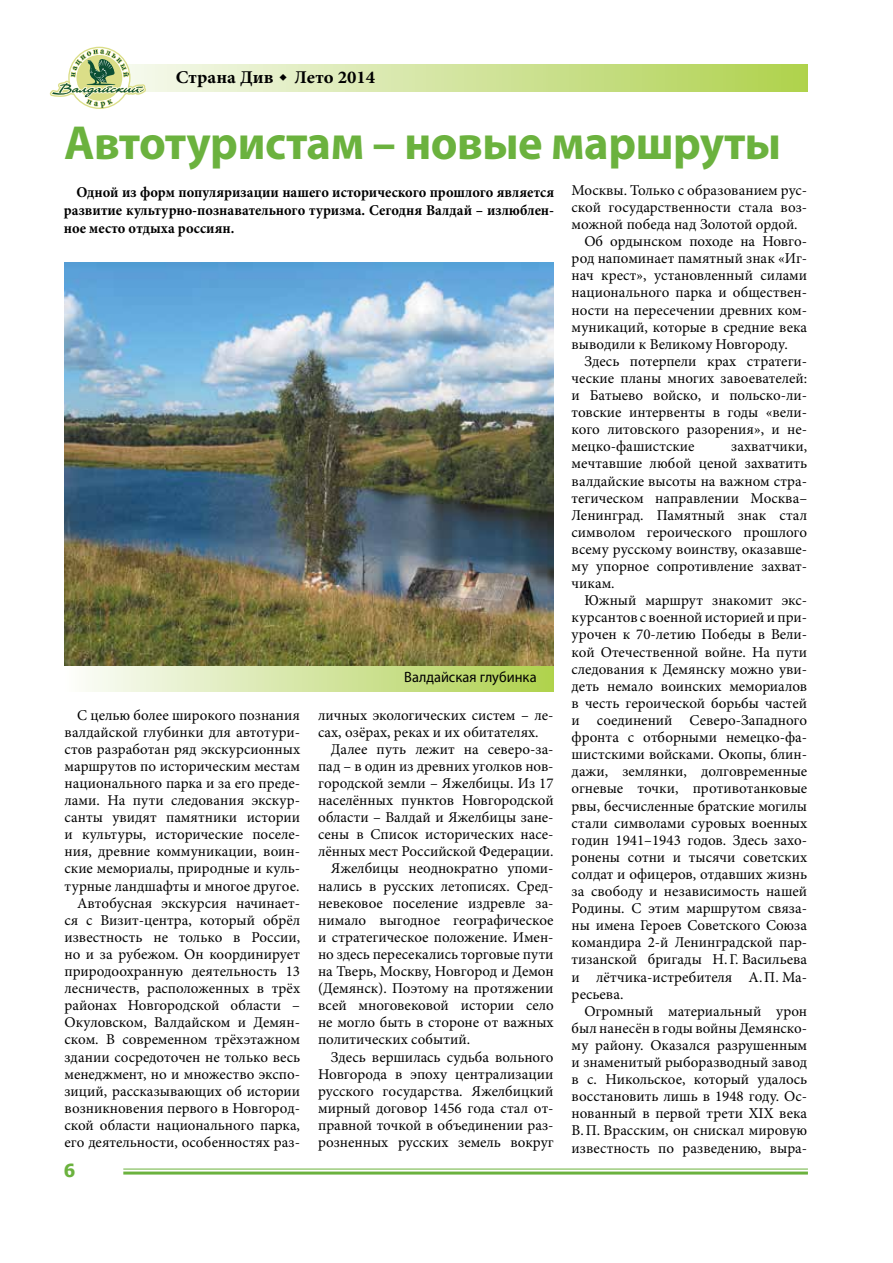
<style>
.page{position:relative;width:893px;height:1263px;background:#fff}
.page>*{position:absolute;margin:0;border:0;box-sizing:border-box;transform-origin:0 0}
.t1{font:700 48px "Myriad Pro";letter-spacing:-.01em;color:#6bb23e}
.t2{font:700 18px "Minion Pro";color:#000;scale:1.04 1}
.t3{font:700 18px "Tahoma";color:#6bb23e}
.t4{font:15px/17.1px "Minion Pro";color:#000;text-align:justify}
.t5{font:700 15px/18px "Minion Pro";color:#000;text-align:justify;scale:.96 1}
.t6{font:15px "Myriad Pro";color:#000;scale:.96 1}
.s1{font-family:"Tahoma"}
</style>
<div class="page">
<hr style="left:123px;top:1168px;width:685px;height:1px;background:#6bb23e">
<hr style="left:123px;top:1171px;width:685px;height:3px;background:#6bb23e">
<svg style="left:146px;top:65px;width:661px;height:26px;background:#d1e49b"></svg>
<svg style="left:50px;top:46px;width:96px;height:63px"></svg>
<div style="left:63px;top:665px;width:491px;height:27px;background:linear-gradient(to right,#fcfdfc,#afd14e)"></div>
<img style="left:65px;top:263px;width:489px;height:403px">
<p class="t2" style="left:176px;top:64px;width:193px">Страна Див <span class="s1">٠</span> Лето 2014</p>
<h1 class="t1" style="left:64px;top:112px;width:718px">Автотуристам – новые маршруты</h1>
<p class="t5" style="left:64px;top:183px;width:512px;text-indent:13px">Одной из форм популяризации нашего исторического прошлого является развитие культурно-познавательного туризма. Сегодня Валдай – излюблен&shy;ное место отдыха россиян.</p>
<p class="t6" style="left:404px;top:668px;width:139px">Валдайская глубинка</p>
<p class="t4" style="left:65px;top:706px;width:237px;text-align:right">С целью более широкого познания валдайской глубинки для автотури&shy;стов разработан ряд экскурсионных маршрутов по историческим местам национального парка и за его преде&shy;лами. На пути следования экскур&shy;санты увидят памятники истории и культуры, исторические поселе&shy;ния, древние коммуникации, воин&shy;ские мемориалы, природные и куль&shy;турные ландшафты и многое другое.<br>Автобусная экскурсия начинает&shy;ся с Визит-центра, который обрёл известность не только в России, но и за рубежом. Он координирует природоохранную деятельность 13 лесничеств, расположенных в трёх районах Новгородской области – Окуловском, Валдайском и Демян&shy;ском. В современном трёхэтажном здании сосредоточен не только весь менеджмент, но и множество экспо&shy;зиций, рассказывающих об истории возникновения первого в Новгород&shy;ской области национального парка, его деятельности, особенностях раз-</p>
<p class="t4" style="left:318px;top:706px;width:237px">личных экологических систем – ле-</p>
<p class="t4" style="left:318px;top:723px;width:222px">сах, озёрах, реках и их обитателях.</p>
<p class="t4" style="left:331px;top:740px;width:224px">Далее путь лежит на северо-за-</p>
<p class="t4" style="left:318px;top:757px;width:237px">пад – в один из древних уголков нов-</p>
<p class="t4" style="left:318px;top:775px;width:237px">городской земли – Яжелбицы. Из 17</p>
<p class="t4" style="left:318px;top:792px;width:237px">населённых пунктов Новгородской</p>
<p class="t4" style="left:318px;top:809px;width:237px">области – Валдай и Яжелбицы зане-</p>
<p class="t4" style="left:318px;top:826px;width:237px">сены в Список исторических насе-</p>
<p class="t4" style="left:318px;top:843px;width:237px">лённых мест Российской Федерации.</p>
<p class="t4" style="left:331px;top:860px;width:224px">Яжелбицы неоднократно упоми-</p>
<p class="t4" style="left:318px;top:877px;width:237px">нались в русских летописях. Сред-</p>
<p class="t4" style="left:318px;top:894px;width:237px">невековое поселение издревле за-</p>
<p class="t4" style="left:318px;top:911px;width:237px">нимало выгодное географическое</p>
<p class="t4" style="left:318px;top:928px;width:237px">и стратегическое положение. Имен-</p>
<p class="t4" style="left:318px;top:946px;width:237px">но здесь пересекались торговые пути</p>
<p class="t4" style="left:318px;top:963px;width:237px">на Тверь, Москву, Новгород и Демон</p>
<p class="t4" style="left:318px;top:980px;width:237px">(Демянск). Поэтому на протяжении</p>
<p class="t4" style="left:318px;top:997px;width:237px">всей многовековой истории село</p>
<p class="t4" style="left:318px;top:1014px;width:237px">не могло быть в стороне от важных</p>
<p class="t4" style="left:318px;top:1031px;width:153px">политических событий.</p>
<p class="t4" style="left:331px;top:1048px;width:224px">Здесь вершилась судьба вольного</p>
<p class="t4" style="left:318px;top:1065px;width:237px">Новгорода в эпоху централизации</p>
<p class="t4" style="left:318px;top:1082px;width:237px">русского государства. Яжелбицкий</p>
<p class="t4" style="left:318px;top:1099px;width:237px">мирный договор 1456 года стал от-</p>
<p class="t4" style="left:318px;top:1117px;width:237px">правной точкой в объединении раз-</p>
<p class="t4" style="left:318px;top:1134px;width:237px">розненных русских земель вокруг</p>
<p class="t3" style="left:64px;top:1158px;width:13px">6</p>
<p class="t4" style="left:572px;top:182px;width:237px">Москвы. Только с образованием рус-</p>
<p class="t4" style="left:572px;top:199px;width:237px">ской государственности стала воз-</p>
<p class="t4" style="left:572px;top:216px;width:228px">можной победа над Золотой ордой.</p>
<p class="t4" style="left:584px;top:233px;width:224px">Об ордынском походе на Новго-</p>
<p class="t4" style="left:572px;top:250px;width:237px">род напоминает памятный знак «Иг-</p>
<p class="t4" style="left:572px;top:267px;width:237px">нач крест», установленный силами</p>
<p class="t4" style="left:572px;top:284px;width:237px">национального парка и обществен-</p>
<p class="t4" style="left:572px;top:301px;width:237px">ности на пересечении древних ком-</p>
<p class="t4" style="left:572px;top:318px;width:237px">муникаций, которые в средние века</p>
<p class="t4" style="left:572px;top:335px;width:218px">выводили к Великому Новгороду.</p>
<p class="t4" style="left:584px;top:353px;width:224px">Здесь потерпели крах стратеги-</p>
<p class="t4" style="left:572px;top:370px;width:237px">ческие планы многих завоевателей:</p>
<p class="t4" style="left:572px;top:387px;width:237px">и Батыево войско, и польско-ли-</p>
<p class="t4" style="left:572px;top:404px;width:237px">товские интервенты в годы «вели-</p>
<p class="t4" style="left:572px;top:421px;width:237px">кого литовского разорения», и не-</p>
<p class="t4" style="left:572px;top:438px;width:124px">мецко-фашистские</p>
<p class="t4" style="left:572px;top:438px;width:237px;text-indent:160px">захватчики, мечтавшие любой ценой захватить валдайские высоты на важном стра&shy;тегическом направлении Москва– Ленинград. Памятный знак стал символом героического прошлого всему русскому воинству, оказавше&shy;му упорное сопротивление захват&shy;чикам.</p>
<p class="t4" style="left:572px;top:592px;width:237px;text-indent:13px">Южный маршрут знакомит экс&shy;курсантов с военной историей и при&shy;урочен к 70-летию Победы в Вели&shy;кой Отечественной войне. На пути следования к Демянску можно уви&shy;деть немало воинских мемориалов в честь героической борьбы частей и соединений Северо-Западного фронта с отборными немецко-фа&shy;шистскими войсками. Окопы, блин&shy;дажи, землянки, долговременные огневые точки, противотанковые рвы, бесчисленные братские могилы стали символами суровых военных годин 1941–1943 годов. Здесь захо&shy;ронены сотни и тысячи советских солдат и офицеров, отдавших жизнь за свободу и независимость нашей Родины. С этим маршрутом связа&shy;ны имена Героев Советского Союза командира 2-й Ленинградской пар&shy;тизанской бригады Н.Г. Васильева и лётчика-истребителя А.П. Ма&shy;ресьева.</p>
<p class="t4" style="left:572px;top:1002px;width:237px;text-indent:13px">Огромный материальный урон был нанесён в годы войны Демянско&shy;му району. Оказался разрушенным и знаменитый рыборазводный завод в с. Никольское, который удалось восстановить лишь в 1948 году. Ос&shy;нованный в первой трети XIX века В.П. Врасским, он снискал мировую известность по разведению, выра-</p>
</div>
